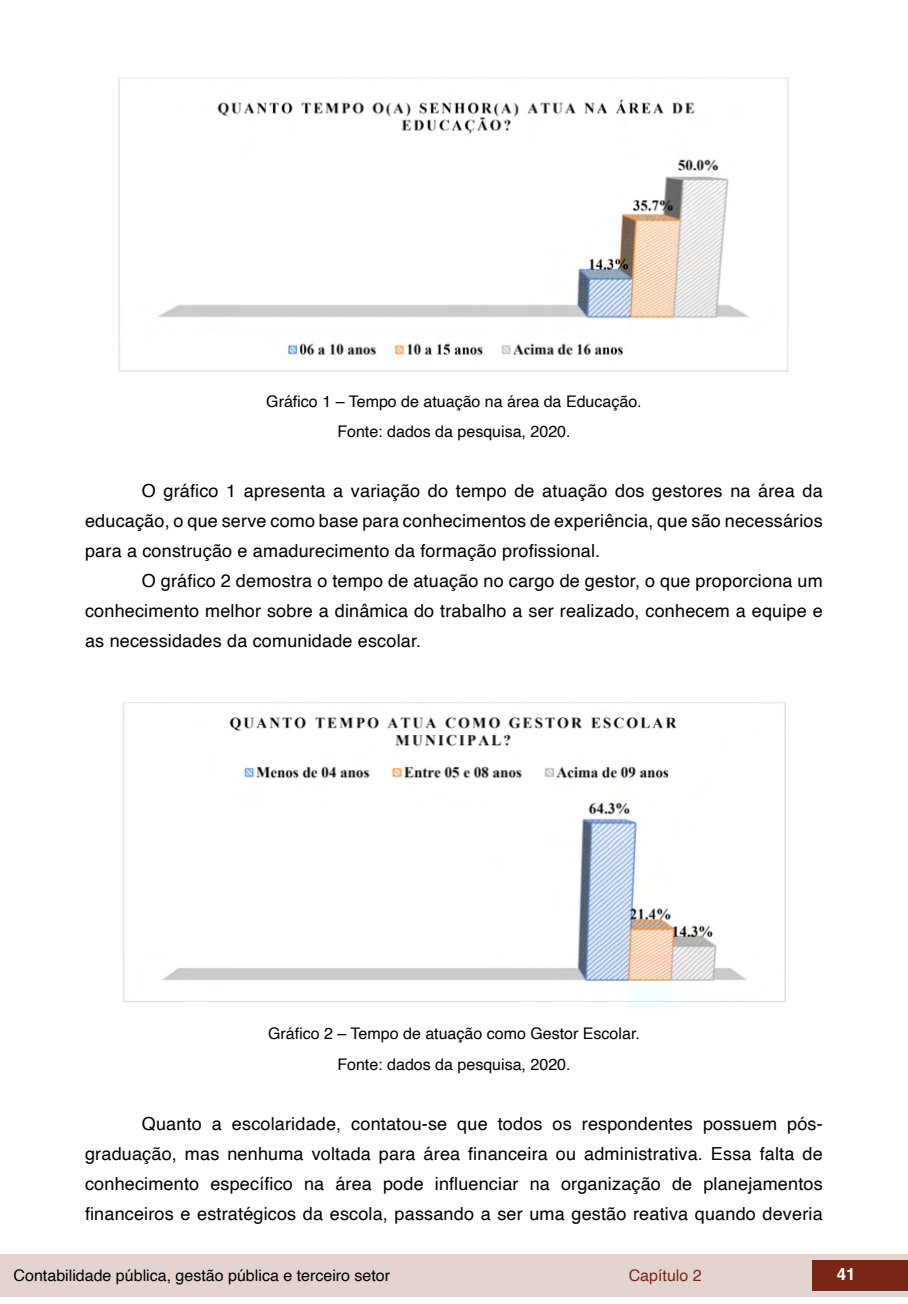
<style>
.page{position:relative;width:908px;height:1304px;background:#fff}
.page>*{position:absolute;margin:0;border:0;box-sizing:border-box;transform-origin:0 0}
.t1{font:18px/30px "Helvetica";letter-spacing:.01em;color:#000;text-align:justify}
.t2{font:700 16.8px "Helvetica";color:#fff}
.t3{font:16px/30.6px "Helvetica";color:#000;text-align:center}
.t4{font:16px "Helvetica";color:#7a2616}
</style>
<div class="page">
<div style="left:0;top:1254px;width:906px;height:43px;background:#e4d4d0"></div>
<div style="left:812px;top:1261px;width:95px;height:30px;background:#7a2616"></div>
<img style="left:118px;top:77px;width:671px;height:295px">
<img style="left:123px;top:702px;width:663px;height:307px">
<p class="t3" style="left:266px;top:386px;width:377px">Gráfico 1 – Tempo de atuação na área da Educação.<br>Fonte: dados da pesquisa, 2020.</p>
<p class="t1" style="left:85px;top:477px;width:738px;text-indent:57px">O gráfico 1 apresenta a variação do tempo de atuação dos gestores na área da educação, o que serve como base para conhecimentos de experiência, que são necessários para a construção e amadurecimento da formação profissional.</p>
<p class="t1" style="left:85px;top:567px;width:738px;text-indent:57px">O gráfico 2 demostra o tempo de atuação no cargo de gestor, o que proporciona um conhecimento melhor sobre a dinâmica do trabalho a ser realizado, conhecem a equipe e as necessidades da comunidade escolar.</p>
<p class="t3" style="left:268px;top:1019px;width:373px">Gráfico 2 – Tempo de atuação como Gestor Escolar.<br>Fonte: dados da pesquisa, 2020.</p>
<p class="t1" style="left:85px;top:1109px;width:738px;text-indent:57px">Quanto a escolaridade, contatou-se que todos os respondentes possuem pós&shy;graduação, mas nenhuma voltada para área financeira ou administrativa. Essa falta de conhecimento específico na área pode influenciar na organização de planejamentos financeiros e estratégicos da escola, passando a ser uma gestão reativa quando deveria</p>
<p class="t3" style="left:14px;top:1260px;width:378px">Contabilidade pública, gestão pública e terceiro setor</p>
<p class="t4" style="left:628px;top:1263px;width:74px">Capítulo 2</p>
<p class="t2" style="left:836px;top:1264px;width:20px">41</p>
</div>
